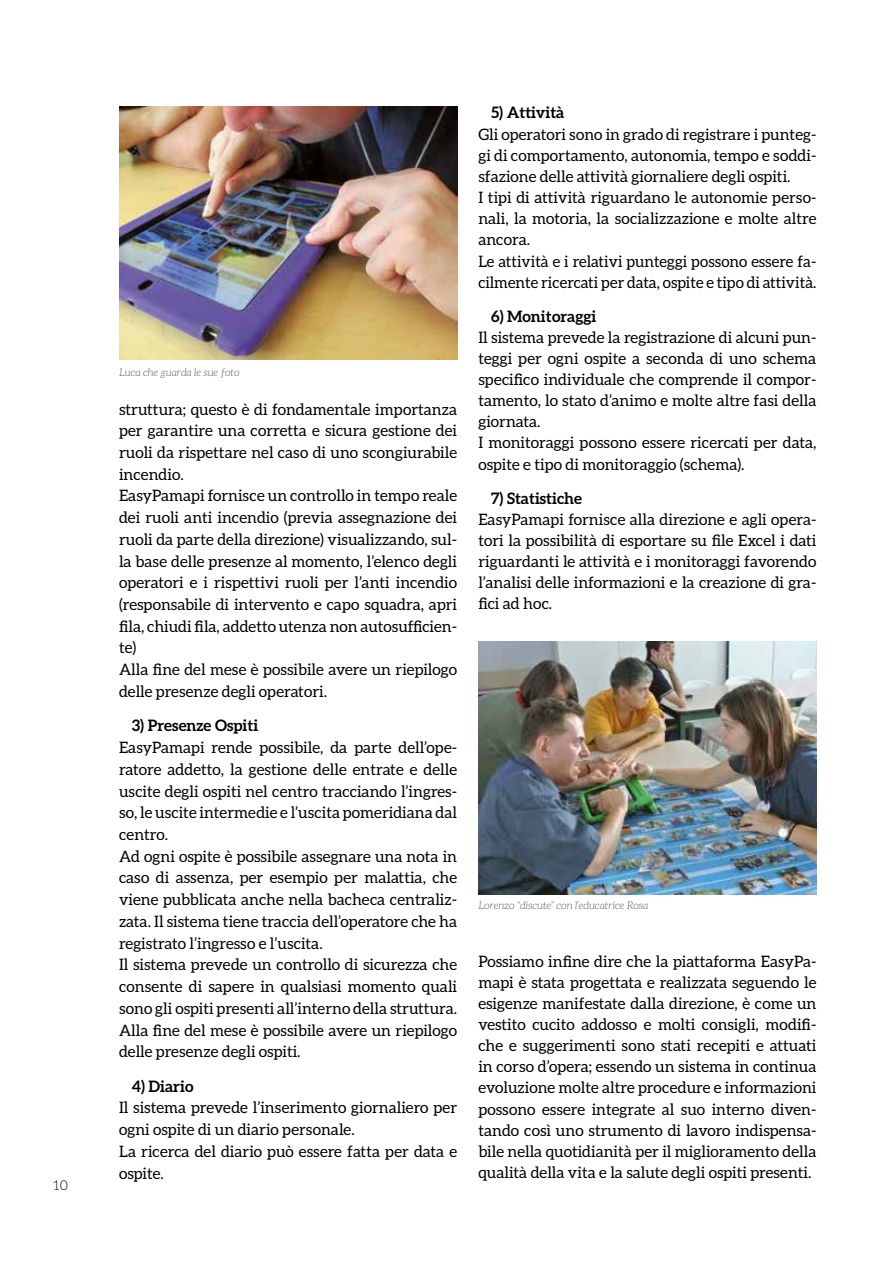
<style>
.page{position:relative;width:893px;height:1263px;background:#fff}
.page>*{position:absolute;margin:0;border:0;box-sizing:border-box;transform-origin:0 0}
.t1{font:15.75px/21.8px "Aleo";color:#000}
.t2{font:700 15.75px "Aleo";color:#000}
.t3{font:300 13.5px "Aleo";color:#000}
.t4{font:italic 300 10.5px "Aleo";color:#575756}
</style>
<div class="page">
<img style="left:478px;top:641px;width:338px;height:253px">
<img style="left:119px;top:106px;width:338px;height:253px">
<p class="t3" style="left:54px;top:1177px;width:16px">10</p>
<p class="t4" style="left:119px;top:367px;width:122px">Luca che guarda le sue foto</p>
<p class="t1" style="left:119px;top:398px;width:340px">struttura; questo è di fondamentale importanza per garantire una corretta e sicura gestione dei ruoli da rispettare nel caso di uno scongiurabile incendio.<br>EasyPamapi fornisce un controllo in tempo reale dei ruoli anti incendio (previa assegnazione dei ruoli da parte della direzione) visualizzando, sul&shy;la base delle presenze al momento, l’elenco degli operatori e i rispettivi ruoli per l’anti incendio (responsabile di intervento e capo squadra, apri fila, chiudi fila, addetto utenza non autosufficien&shy;te)<br>Alla fine del mese è possibile avere un riepilogo delle presenze degli operatori.</p>
<p class="t2" style="left:132px;top:717px;width:128px">3) Presenze Ospiti</p>
<p class="t1" style="left:119px;top:736px;width:340px">EasyPamapi rende possibile, da parte dell’ope&shy;ratore addetto, la gestione delle entrate e delle uscite degli ospiti nel centro tracciando l’ingres&shy;so, le uscite intermedie e l’uscita pomeridiana dal centro.<br>Ad ogni ospite è possibile assegnare una nota in caso di assenza, per esempio per malattia, che viene pubblicata anche nella bacheca centraliz&shy;zata. Il sistema tiene traccia dell’operatore che ha registrato l’ingresso e l’uscita.<br>Il sistema prevede un controllo di sicurezza che consente di sapere in qualsiasi momento quali sono gli ospiti presenti all’interno della struttura.<br>Alla fine del mese è possibile avere un riepilogo delle presenze degli ospiti.</p>
<p class="t2" style="left:132px;top:1077px;width:63px">4) Diario</p>
<p class="t1" style="left:119px;top:1097px;width:340px">Il sistema prevede l’inserimento giornaliero per ogni ospite di un diario personale.<br>La ricerca del diario può essere fatta per data e ospite.</p>
<p class="t2" style="left:491px;top:104px;width:75px">5) Attività</p>
<p class="t1" style="left:478px;top:123px;width:340px;line-height:21.1px">Gli operatori sono in grado di registrare i punteg&shy;gi di comportamento, autonomia, tempo e soddi&shy;sfazione delle attività giornaliere degli ospiti.<br>I tipi di attività riguardano le autonomie perso&shy;nali, la motoria, la socializzazione e molte altre ancora.<br>Le attività e i relativi punteggi possono essere fa&shy;cilmente ricercati per data, ospite e tipo di attività.</p>
<p class="t2" style="left:491px;top:307px;width:107px">6) Monitoraggi</p>
<p class="t1" style="left:478px;top:326px;width:340px;line-height:21.1px">Il sistema prevede la registrazione di alcuni pun&shy;teggi per ogni ospite a seconda di uno schema specifico individuale che comprende il compor&shy;tamento, lo stato d’animo e molte altre fasi della giornata.<br>I monitoraggi possono essere ricercati per data, ospite e tipo di monitoraggio (schema).</p>
<p class="t2" style="left:491px;top:489px;width:92px">7) Statistiche</p>
<p class="t1" style="left:478px;top:508px;width:340px;line-height:21.1px;text-align:justify">EasyPamapi fornisce alla direzione e agli opera&shy;tori la possibilità di esportare su file Excel i dati riguardanti le attività e i monitoraggi favorendo l’analisi delle informazioni e la creazione di gra&shy;fici ad hoc.</p>
<p class="t4" style="left:478px;top:899px;width:172px">Lorenzo “discute” con l’educatrice Rosa</p>
<p class="t1" style="left:478px;top:950px;width:340px;line-height:21.1px;text-align:justify">Possiamo infine dire che la piattaforma EasyPa&shy;mapi è stata progettata e realizzata seguendo le esigenze manifestate dalla direzione, è come un vestito cucito addosso e molti consigli, modifi&shy;che e suggerimenti sono stati recepiti e attuati in corso d’opera; essendo un sistema in continua evoluzione molte altre procedure e informazioni possono essere integrate al suo interno diven&shy;tando così uno strumento di lavoro indispensa&shy;bile nella quotidianità per il miglioramento della qualità della vita e la salute degli ospiti presenti.</p>
</div>
